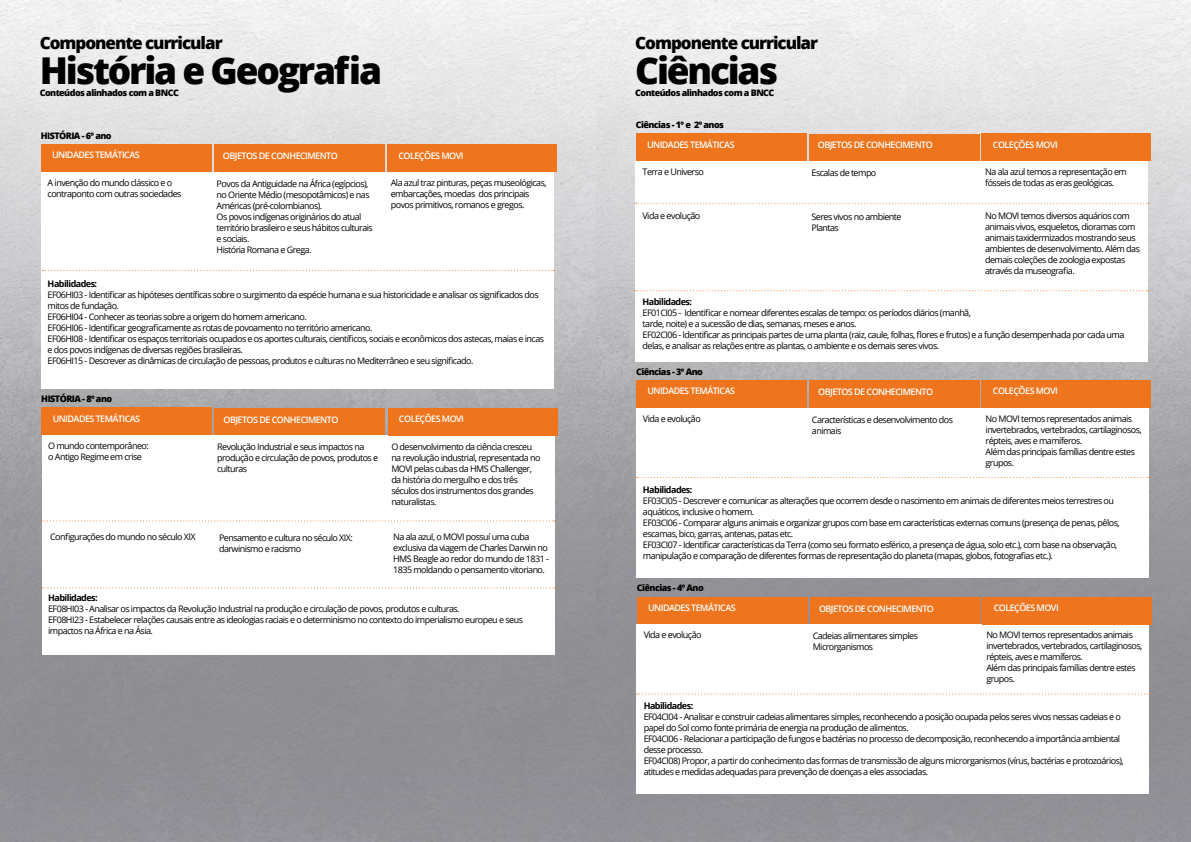
<style>
.page{position:relative;width:1191px;height:842px;background:#fff}
.page>*{position:absolute;margin:0;border:0;box-sizing:border-box;transform-origin:0 0}
.t1{font:800 37px "Open Sans";letter-spacing:-.06em;color:#000}
.t2{font:800 17px "Open Sans";letter-spacing:-.06em;color:#000}
.t3{font:9px/11px "Open Sans";letter-spacing:-.06em;color:#000}
.t4{font:600 9px "Open Sans";letter-spacing:-.06em;color:#fff}
.t5{font:800 9px "Open Sans";letter-spacing:-.06em;color:#000}
.t6{font:700 9px "Open Sans";letter-spacing:-.06em;color:#000}
</style>
<div class="page">
<img style="left:1px;top:0;width:1190px;height:842px">
<div style="left:41px;top:144px;width:171px;height:28px;background:#ee751d"></div>
<div style="left:214px;top:145px;width:170px;height:27px;background:#ee751d"></div>
<div style="left:42px;top:172px;width:512px;height:216px;background:#fff"></div>
<div style="left:387px;top:145px;width:170px;height:27px;background:#ee751d"></div>
<svg style="left:42px;top:270px;width:512px;height:1px"></svg>
<div style="left:41px;top:408px;width:171px;height:27px;background:#ee751d"></div>
<div style="left:214px;top:408px;width:171px;height:27px;background:#ee751d"></div>
<div style="left:42px;top:436px;width:512px;height:219px;background:#fff"></div>
<div style="left:388px;top:408px;width:169px;height:27px;background:#ee751d"></div>
<svg style="left:41px;top:520px;width:514px;height:1px"></svg>
<svg style="left:42px;top:587px;width:513px;height:1px"></svg>
<div style="left:635px;top:134px;width:171px;height:27px;background:#ee751d"></div>
<div style="left:808px;top:134px;width:171px;height:27px;background:#ee751d"></div>
<div style="left:635px;top:162px;width:513px;height:200px;background:#fff"></div>
<div style="left:981px;top:134px;width:170px;height:27px;background:#ee751d"></div>
<svg style="left:635px;top:203px;width:514px;height:1px"></svg>
<svg style="left:635px;top:290px;width:513px;height:1px"></svg>
<div style="left:636px;top:380px;width:171px;height:28px;background:#ee751d"></div>
<div style="left:809px;top:381px;width:170px;height:27px;background:#ee751d"></div>
<div style="left:636px;top:408px;width:512px;height:169px;background:#fff"></div>
<svg style="left:636px;top:477px;width:513px;height:1px"></svg>
<div style="left:981px;top:380px;width:170px;height:28px;background:#ee751d"></div>
<div style="left:637px;top:597px;width:170px;height:27px;background:#ee751d"></div>
<div style="left:809px;top:597px;width:171px;height:27px;background:#ee751d"></div>
<div style="left:637px;top:625px;width:512px;height:169px;background:#fff"></div>
<svg style="left:636px;top:693px;width:514px;height:1px"></svg>
<div style="left:982px;top:597px;width:170px;height:27px;background:#ee751d"></div>
<h2 class="t2" style="left:40px;top:30px;width:184px">Componente curricular</h2>
<h1 class="t1" style="left:40px;top:42px;width:344px">História e Geografia</h1>
<p class="t5" style="left:40px;top:86px;width:141px">Conteúdos alinhados com a BNCC</p>
<p class="t5" style="left:41px;top:129px;width:72px">HISTÓRIA - 6º ano</p>
<p class="t4" style="left:52px;top:149px;width:89px">UNIDADES TEMÁTICAS</p>
<p class="t4" style="left:223px;top:150px;width:116px">OBJETOS DE CONHECIMENTO</p>
<p class="t3" style="left:48px;top:177px;width:135px">A invenção do mundo clássico e o contraponto com outras sociedades</p>
<p class="t3" style="left:217px;top:178px;width:158px">Povos da Antiguidade na África (egípcios), no Oriente Médio (mesopotâmicos) e nas Américas (pré-colombianos).<br>Os povos indígenas originários do atual território brasileiro e seus hábitos culturais e sociais.<br>História Romana e Grega.</p>
<p class="t4" style="left:398px;top:149px;width:67px">COLEÇÕES MOVI</p>
<p class="t3" style="left:391px;top:177px;width:157px">Ala azul traz pinturas, peças museológicas, embarcações, moedas dos principais povos primitivos, romanos e gregos.</p>
<p class="t6" style="left:48px;top:278px;width:51px">Habilidades:</p>
<p class="t3" style="left:48px;top:289px;width:498px">EF06HI03 - Identificar as hipóteses científicas sobre o surgimento da espécie humana e sua historicidade e analisar os significados dos mitos de fundação.<br>EF06HI04 - Conhecer as teorias sobre a origem do homem americano.<br>EF06HI06 - Identificar geograficamente as rotas de povoamento no território americano.<br>EF06HI08 - Identificar os espaços territoriais ocupados e os aportes culturais, científicos, sociais e econômicos dos astecas, maias e incas e dos povos indígenas de diversas regiões brasileiras.<br>EF06HI15 - Descrever as dinâmicas de circulação de pessoas, produtos e culturas no Mediterrâneo e seu significado.</p>
<p class="t5" style="left:41px;top:392px;width:72px">HISTÓRIA - 8º ano</p>
<p class="t4" style="left:53px;top:412px;width:89px">UNIDADES TEMÁTICAS</p>
<p class="t4" style="left:223px;top:413px;width:116px">OBJETOS DE CONHECIMENTO</p>
<p class="t3" style="left:48px;top:440px;width:102px">O mundo contemporâneo: o Antigo Regime em crise</p>
<p class="t3" style="left:217px;top:441px;width:162px">Revolução Industrial e seus impactos na produção e circulação de povos, produtos e culturas</p>
<p class="t4" style="left:399px;top:413px;width:67px">COLEÇÕES MOVI</p>
<p class="t3" style="left:391px;top:441px;width:151px">O desenvolvimento da ciência cresceu na revolução industrial, representada no MOVI pelas cubas da HMS Challenger, da história do mergulho e dos três séculos dos instrumentos dos grandes naturalistas.</p>
<p class="t3" style="left:50px;top:531px;width:147px">Configurações do mundo no século XIX</p>
<p class="t3" style="left:219px;top:531px;width:135px">Pensamento e cultura no século XIX: darwinismo e racismo</p>
<p class="t3" style="left:393px;top:531px;width:157px">Na ala azul, o MOVI possuí uma cuba exclusiva da viagem de Charles Darwin no HMS Beagle ao redor do mundo de 1831 - 1835 moldando o pensamento vitoriano.</p>
<p class="t6" style="left:48px;top:591px;width:51px">Habilidades:</p>
<p class="t3" style="left:48px;top:603px;width:476px">EF08HI03 - Analisar os impactos da Revolução Industrial na produção e circulação de povos, produtos e culturas.<br>EF08HI23 - Estabelecer relações causais entre as ideologias raciais e o determinismo no contexto do imperialismo europeu e seus impactos na África e na Ásia.</p>
<h2 class="t2" style="left:635px;top:30px;width:184px">Componente curricular</h2>
<h1 class="t1" style="left:635px;top:42px;width:144px">Ciências</h1>
<p class="t5" style="left:635px;top:86px;width:141px">Conteúdos alinhados com a BNCC</p>
<p class="t5" style="left:635px;top:118px;width:90px">Ciências - 1º e 2º anos</p>
<p class="t4" style="left:647px;top:138px;width:89px">UNIDADES TEMÁTICAS</p>
<p class="t4" style="left:818px;top:139px;width:116px">OBJETOS DE CONHECIMENTO</p>
<p class="t4" style="left:992px;top:138px;width:67px">COLEÇÕES MOVI</p>
<p class="t3" style="left:642px;top:166px;width:63px">Terra e Universo</p>
<p class="t3" style="left:811px;top:167px;width:66px">Escalas de tempo</p>
<p class="t3" style="left:985px;top:166px;width:143px">Na ala azul temos a representação em fósseis de todas as eras geológicas.</p>
<p class="t3" style="left:642px;top:210px;width:59px">Vida e evolução</p>
<p class="t3" style="left:811px;top:211px;width:92px">Seres vivos no ambiente<br>Plantas</p>
<p class="t3" style="left:985px;top:210px;width:156px">No MOVI temos diversos aquários com animais vivos, esqueletos, dioramas com animais taxidermizados mostrando seus ambientes de desenvolvimento. Além das demais coleções de zoologia expostas através da museografia.</p>
<p class="t6" style="left:642px;top:295px;width:51px">Habilidades:</p>
<p class="t3" style="left:642px;top:307px;width:483px">EF01CI05 - Identificar e nomear diferentes escalas de tempo: os períodos diários (manhã,<br>tarde, noite) e a sucessão de dias, semanas, meses e anos.<br>EF02CI06 - Identificar as principais partes de uma planta (raiz, caule, folhas, flores e frutos) e a função desempenhada por cada uma delas, e analisar as relações entre as plantas, o ambiente e os demais seres vivos.</p>
<p class="t5" style="left:636px;top:365px;width:68px">Ciências - 3º Ano</p>
<p class="t4" style="left:647px;top:385px;width:89px">UNIDADES TEMÁTICAS</p>
<p class="t4" style="left:818px;top:386px;width:116px">OBJETOS DE CONHECIMENTO</p>
<p class="t3" style="left:643px;top:413px;width:59px">Vida e evolução</p>
<p class="t3" style="left:812px;top:414px;width:143px">Características e desenvolvimento dos animais</p>
<p class="t4" style="left:993px;top:385px;width:67px">COLEÇÕES MOVI</p>
<p class="t3" style="left:985px;top:413px;width:157px">No MOVI temos representados animais invertebrados, vertebrados, cartilaginosos, répteis, aves e mamíferos.<br>Além das principais famílias dentre estes grupos.</p>
<p class="t6" style="left:643px;top:483px;width:51px">Habilidades:</p>
<p class="t3" style="left:643px;top:495px;width:478px">EF03CI05 - Descrever e comunicar as alterações que ocorrem desde o nascimento em animais de diferentes meios terrestres ou aquáticos, inclusive o homem.<br>EF03CI06 - Comparar alguns animais e organizar grupos com base em características externas comuns (presença de penas, pêlos, escamas, bico, garras, antenas, patas etc.<br>EF03CI07 - Identificar características da Terra (como seu formato esférico, a presença de água, solo etc.), com base na observação, manipulação e comparação de diferentes formas de representação do planeta (mapas, globos, fotografias etc.).</p>
<p class="t5" style="left:637px;top:581px;width:68px">Ciências - 4º Ano</p>
<p class="t4" style="left:648px;top:601px;width:89px">UNIDADES TEMÁTICAS</p>
<p class="t4" style="left:819px;top:602px;width:116px">OBJETOS DE CONHECIMENTO</p>
<p class="t3" style="left:643px;top:629px;width:59px">Vida e evolução</p>
<p class="t3" style="left:812px;top:630px;width:107px">Cadeias alimentares simples<br>Microrganismos</p>
<p class="t4" style="left:993px;top:601px;width:67px">COLEÇÕES MOVI</p>
<p class="t3" style="left:986px;top:629px;width:157px">No MOVI temos representados animais invertebrados, vertebrados, cartilaginosos, répteis, aves e mamíferos.<br>Além das principais famílias dentre estes grupos.</p>
<p class="t6" style="left:643px;top:700px;width:51px">Habilidades:</p>
<p class="t3" style="left:643px;top:711px;width:481px">EF04CI04 - Analisar e construir cadeias alimentares simples, reconhecendo a posição ocupada pelos seres vivos nessas cadeias e o papel do Sol como fonte primária de energia na produção de alimentos.<br>EF04CI06 - Relacionar a participação de fungos e bactérias no processo de decomposição, reconhecendo a importância ambiental desse processo.<br>EF04CI08) Propor, a partir do conhecimento das formas de transmissão de alguns microrganismos (vírus, bactérias e protozoários), atitudes e medidas adequadas para prevenção de doenças a eles associadas.</p>
</div>
